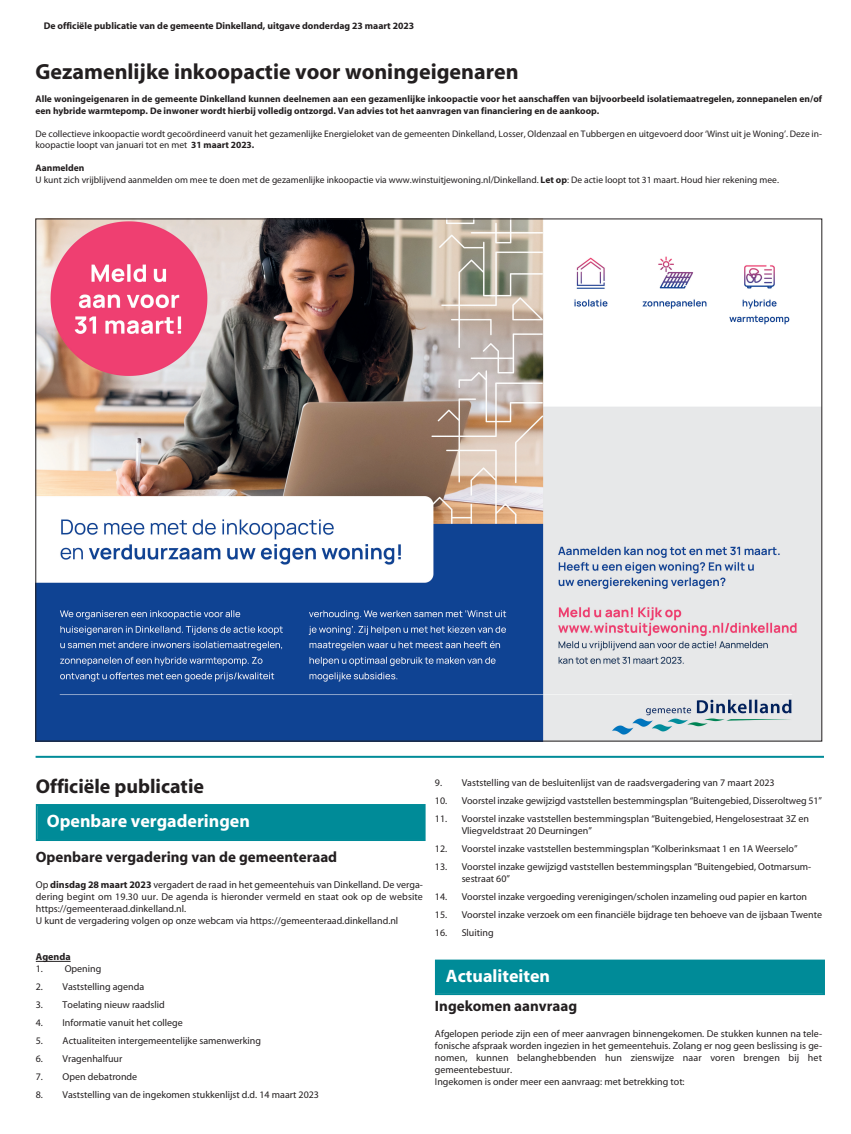
<style>
.page{position:relative;width:851px;height:1134px;background:#fff}
.page>*{position:absolute;margin:0;border:0;box-sizing:border-box;transform-origin:0 0}
.t1{font:700 22px "Myriad";color:#231f20}
.t2{font:700 20px "Myriad";color:#231f20}
.t3{font:700 18px "Myriad";color:#fff}
.t4{font:700 15px "Myriad";color:#231f20}
.t5{font:10px/12px "Myriad";color:#231f20;text-align:justify}
.t6{font:700 10px "Myriad";color:#231f20}
.t7{font:700 9.7px "Myriad";color:#231f20}
.t8{font:9.5px/11.5px "Myriad";color:#231f20}
.t9{font:700 9.5px/11.5px "Myriad";color:#231f20}
.s1{font-weight:700}
</style>
<div class="page">
<hr style="left:36px;top:756px;width:787px;height:2px;background:#008b98">
<hr style="left:36px;top:961px;width:35px;height:1px;background:#231f20">
<div style="left:437px;top:961px;width:385px;height:32px;background:#008b98"></div>
<div style="left:435px;top:959px;width:389px;height:36px;border:2px solid #008b98"></div>
<div style="left:38px;top:806px;width:385px;height:33px;background:#008b98"></div>
<div style="left:36px;top:804px;width:389px;height:37px;border:2px solid #008b98"></div>
<img style="left:38px;top:221px;width:781px;height:518px">
<p class="t7" style="left:44px;top:22px;width:372px">De officiële publicatie van de gemeente Dinkelland, uitgave donderdag 23 maart 2023</p>
<p class="t1" style="left:36px;top:64px;width:484px">Gezamenlijke inkoopactie voor woningeigenaren</p>
<p class="t9" style="left:36px;top:94px;width:787px">Alle woningeigenaren in de gemeente Dinkelland kunnen deelnemen aan een gezamenlijke inkoopactie voor het aanschaffen van bijvoorbeeld isolatiemaatregelen, zonnepanelen en/of een hybride warmtepomp. De inwoner wordt hierbij volledig ontzorgd. Van advies tot het aanvragen van financiering en de aankoop.</p>
<p class="t8" style="left:36px;top:129px;width:787px">De collectieve inkoopactie wordt gecoördineerd vanuit het gezamenlijke Energieloket van de gemeenten Dinkelland, Losser, Oldenzaal en Tubbergen en uitgevoerd door ‘Winst uit je Woning’. Deze in&shy;koopactie loopt van januari tot en met <span class="s1">31 maart 2023.</span></p>
<p class="t9" style="left:36px;top:163px;width:50px">Aanmelden</p>
<p class="t8" style="left:36px;top:175px;width:744px">U kunt zich vrijblijvend aanmelden om mee te doen met de gezamenlijke inkoopactie via www.winstuitjewoning.nl/Dinkelland. <span class="s1">Let op</span>: De actie loopt tot 31 maart. Houd hier rekening mee.</p>
<p class="t2" style="left:36px;top:779px;width:170px">Officiële publicatie</p>
<p class="t3" style="left:47px;top:814px;width:205px">Openbare vergaderingen</p>
<p class="t4" style="left:36px;top:851px;width:303px">Openbare vergadering van de gemeenteraad</p>
<p class="t5" style="left:36px;top:880px;width:388px">Op <span class="s1">dinsdag 28 maart 2023</span> vergadert de raad in het gemeentehuis van Dinkelland. De verga&shy;dering begint om 19.30 uur. De agenda is hieronder vermeld en staat ook op de website https://gemeenteraad.dinkelland.nl.</p>
<p class="t5" style="left:36px;top:916px;width:364px">U kunt de vergadering volgen op onze webcam via https://gemeenteraad.dinkelland.nl</p>
<p class="t6" style="left:36px;top:953px;width:36px">Agenda</p>
<p class="t5" style="left:36px;top:964px;width:67px">1. Opening</p>
<p class="t5" style="left:36px;top:982px;width:110px">2. Vaststelling agenda</p>
<p class="t5" style="left:36px;top:1000px;width:130px">3. Toelating nieuw raadslid</p>
<p class="t5" style="left:36px;top:1018px;width:148px">4. Informatie vanuit het college</p>
<p class="t5" style="left:36px;top:1036px;width:227px">5. Actualiteiten intergemeentelijke samenwerking</p>
<p class="t5" style="left:36px;top:1054px;width:88px">6. Vragenhalfuur</p>
<p class="t5" style="left:36px;top:1072px;width:103px">7. Open debatronde</p>
<p class="t5" style="left:36px;top:1090px;width:285px">8. Vaststelling van de ingekomen stukkenlijst d.d. 14 maart 2023</p>
<p class="t5" style="left:435px;top:777px;width:341px">9. Vaststelling van de besluitenlijst van de raadsvergadering van 7 maart 2023</p>
<p class="t5" style="left:435px;top:795px;width:388px">10. Voorstel inzake gewijzigd vaststellen bestemmingsplan “Buitengebied, Disseroltweg 51”</p>
<p class="t5" style="left:461px;top:813px;width:349px;text-indent:-27px">11. Voorstel inzake vaststellen bestemmingsplan “Buitengebied, Hengelosestraat 3Z en<br>Vliegveldstraat 20 Deurningen”</p>
<p class="t5" style="left:435px;top:843px;width:364px">12. Voorstel inzake vaststellen bestemmingsplan “Kolberinksmaat 1 en 1A Weerselo”</p>
<p class="t5" style="left:435px;top:861px;width:378px">13. Voorstel inzake gewijzigd vaststellen bestemmingsplan “Buitengebied, Ootmarsum-</p>
<p class="t5" style="left:461px;top:873px;width:50px">sestraat 60”</p>
<p class="t5" style="left:435px;top:891px;width:373px">14. Voorstel inzake vergoeding verenigingen/scholen inzameling oud papier en karton</p>
<p class="t5" style="left:435px;top:909px;width:388px">15. Voorstel inzake verzoek om een financiële bijdrage ten behoeve van de ijsbaan Twente</p>
<p class="t5" style="left:435px;top:927px;width:60px">16. Sluiting</p>
<p class="t3" style="left:446px;top:969px;width:106px">Actualiteiten</p>
<p class="t4" style="left:435px;top:1000px;width:144px">Ingekomen aanvraag</p>
<p class="t5" style="left:435px;top:1028px;width:388px">Afgelopen periode zijn een of meer aanvragen binnengekomen. De stukken kunnen na tele&shy;fonische afspraak worden ingezien in het gemeentehuis. Zolang er nog geen beslissing is ge&shy;nomen, kunnen belanghebbenden hun zienswijze naar voren brengen bij het gemeentebestuur.</p>
<p class="t5" style="left:435px;top:1076px;width:251px">Ingekomen is onder meer een aanvraag: met betrekking tot:</p>
</div>
